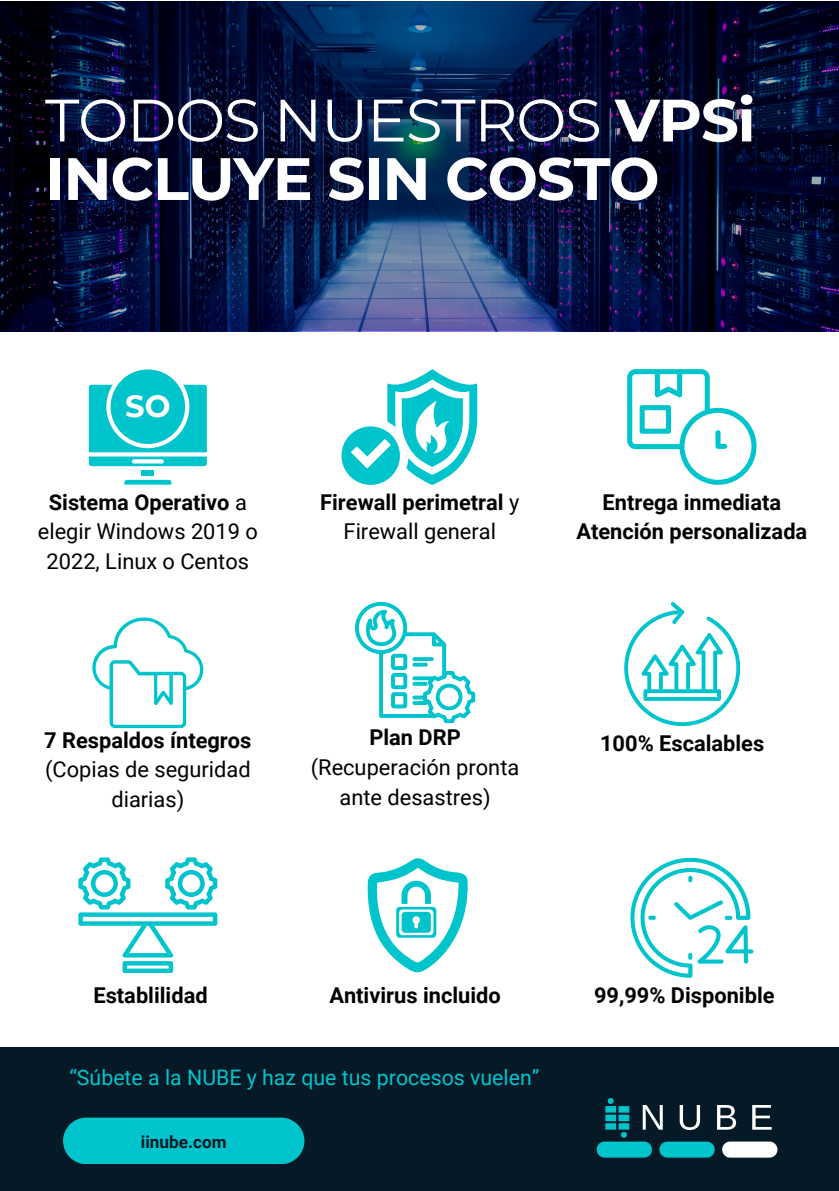
<style>
.page{position:relative;width:839px;height:1191px;background:#fff}
.page>*{position:absolute;margin:0;border:0;box-sizing:border-box;transform-origin:0 0}
.t1{font:700 59.6px/58.4px "Montserrat";letter-spacing:-.02em;color:#fff}
.t2{font:700 30.6px "Montserrat";color:#fff}
.t3{font:21.8px/29.6px "Roboto";color:#000;text-align:center}
.t4{font:700 21.8px/29.6px "Roboto";color:#000;text-align:center}
.t5{font:21.4px "Roboto";color:#00c4cc}
.t6{font:700 17.2px "Roboto";color:#051926}
.s1{font-weight:400}
.s2{font-weight:700}
</style>
<div class="page">
<div style="left:0;top:1047px;width:838px;height:144px;background:#051926"></div>
<div style="left:63px;top:1118px;width:241px;height:46px;background:#00c4cc"></div>
<svg style="left:0;top:2px;width:838px;height:329px;background:#09173f"></svg>
<svg style="left:596px;top:1098px;width:181px;height:60px"></svg>
<div style="left:141px;top:470px;width:13px;height:6px;background:#00c4cc"></div>
<svg style="left:124px;top:480px;width:47px;height:5px"></svg>
<svg style="left:89px;top:369px;width:117px;height:97px"></svg>
<div style="left:115px;top:375px;width:65px;height:65px;background:#00c4cc;border-radius:50%"></div>
<svg style="left:341px;top:369px;width:136px;height:116px"></svg>
<svg style="left:627px;top:369px;width:129px;height:116px"></svg>
<svg style="left:92px;top:617px;width:111px;height:111px"></svg>
<svg style="left:355px;top:602px;width:120px;height:121px"></svg>
<svg style="left:624px;top:602px;width:115px;height:124px"></svg>
<svg style="left:78px;top:857px;width:139px;height:116px"></svg>
<svg style="left:368px;top:858px;width:100px;height:114px"></svg>
<svg style="left:630px;top:858px;width:123px;height:120px"></svg>
<p class="t1" style="left:45px;top:91px;width:712px"><span class="s1">TODOS NUESTROS</span> VPSi<br>INCLUYE SIN COSTO</p>
<p class="t2" style="left:125px;top:388px;width:47px">SO</p>
<h2 class="t3" style="left:38px;top:487px;width:221px"><span class="s2">Sistema Operativo</span> a elegir Windows 2019 o<br>2022, Linux o Centos</h2>
<h3 class="t4" style="left:320px;top:487px;width:201px">Firewall perimetral <span class="s1">y<br>Firewall general</span></h3>
<p class="t4" style="left:576px;top:487px;width:232px">Entrega inmediata<br>Atención personalizada</p>
<h4 class="t3" style="left:44px;top:725px;width:209px"><span class="s2">7 Respaldos íntegros </span>(Copias de seguridad diarias)</h4>
<p class="t3" style="left:311px;top:723px;width:210px"><span class="s2">Plan DRP </span>(Recuperación pronta ante desastres)</p>
<h5 class="t4" style="left:600px;top:729px;width:166px">100% Escalables</h5>
<p class="t4" style="left:93px;top:981px;width:116px">Establilidad</p>
<h5 class="t4" style="left:329px;top:981px;width:173px">Antivirus incluido</h5>
<p class="t4" style="left:594px;top:981px;width:182px">99,99% Disponible</p>
<h5 class="t5" style="left:69px;top:1065px;width:471px">“Súbete a la NUBE y haz que tus procesos vuelen”</h5>
<p class="t6" style="left:141px;top:1132px;width:87px">iinube.com</p>
</div>
